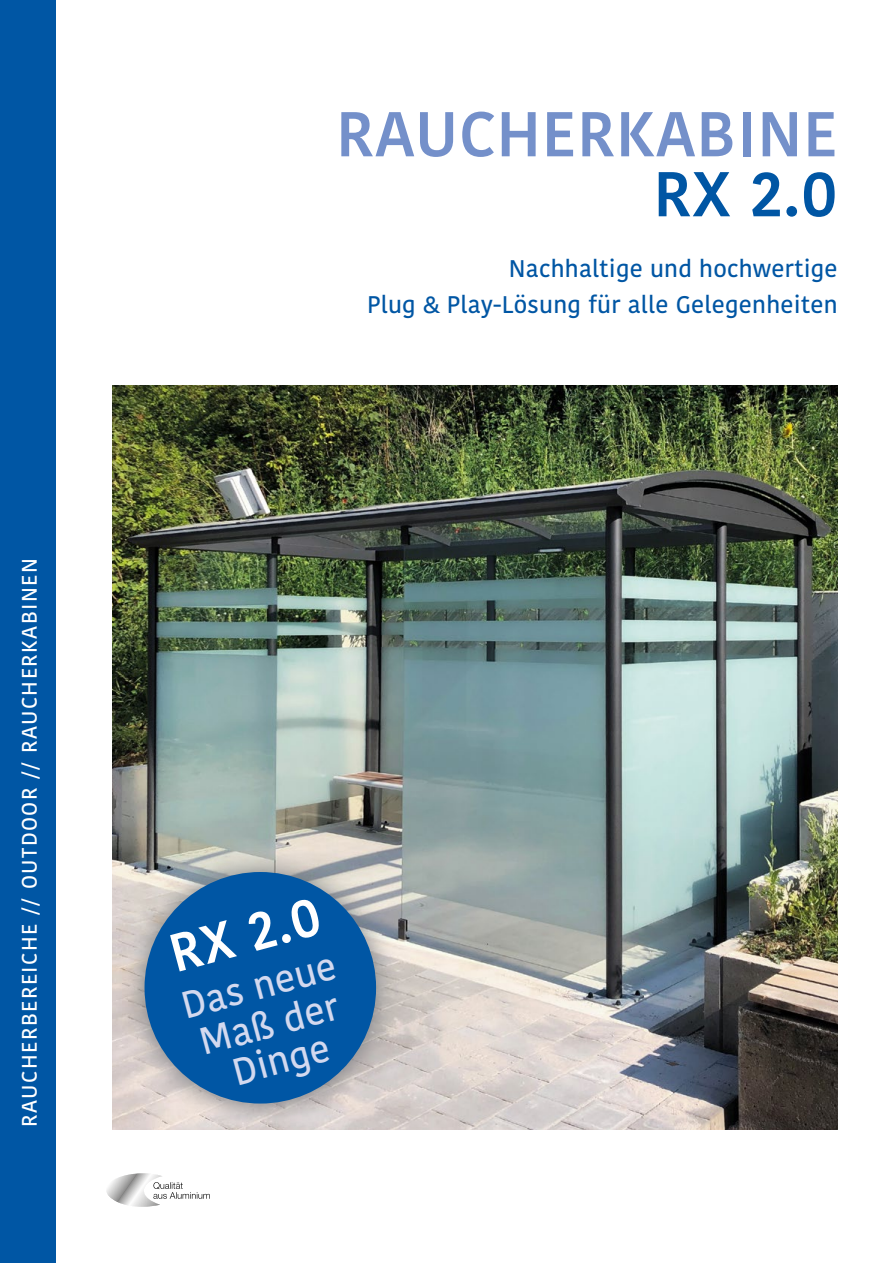
<style>
.page{position:relative;width:893px;height:1263px;background:#fff}
.page>*{position:absolute;margin:0;border:0;box-sizing:border-box;transform-origin:0 0}
.t1{font:600 63px "Kohinoor Bangla";letter-spacing:.01em;color:#7490ca}
.t2{font:600 63px "Kohinoor Bangla";color:#0056a4}
.t3{font:600 53.4px "Kohinoor Bangla";color:#fff}
.t4{font:500 37.95px/38.7px "Kohinoor Bangla";color:#d3d9ef;text-align:center}
.t5{font:500 24px/36px "Kohinoor Bangla";letter-spacing:.01em;color:#0056a4;text-align:right}
.t6{font:500 21px "Kohinoor Bangla";letter-spacing:.07em;color:#fff}
</style>
<div class="page">
<img style="left:113px;top:385px;width:725px;height:744px">
<div style="left:0;top:0;width:55px;height:1263px;background:#0056a4"></div>
<svg style="left:106px;top:1173px;width:104px;height:34px"></svg>
<svg style="left:119px;top:846px;width:283px;height:283px;background:#c6c1be"></svg>
<div style="left:145px;top:872px;width:231px;height:231px;background:#0056a4;border-radius:50%"></div>
<p class="t6" style="left:13px;top:1127px;width:570px;rotate:-90deg">RAUCHERBEREICHE // OUTDOOR // RAUCHERKABINEN</p>
<h1 class="t1" style="left:336px;top:81px;width:503px">RAUCHERKABINE</h1>
<h1 class="t2" style="left:653px;top:141px;width:186px">RX 2.0</h1>
<p class="t5" style="left:367px;top:250px;width:472px">Nachhaltige und hochwertige<br>Plug &amp; Play-Lösung für alle Gelegenheiten</p>
<h2 class="t3" style="left:159px;top:911px;width:156px;rotate:-15deg">RX 2.0</h2>
<h3 class="t4" style="left:177px;top:986px;width:160px;rotate:-15deg">Das neue<br>Maß der<br>Dinge</h3>
</div>
